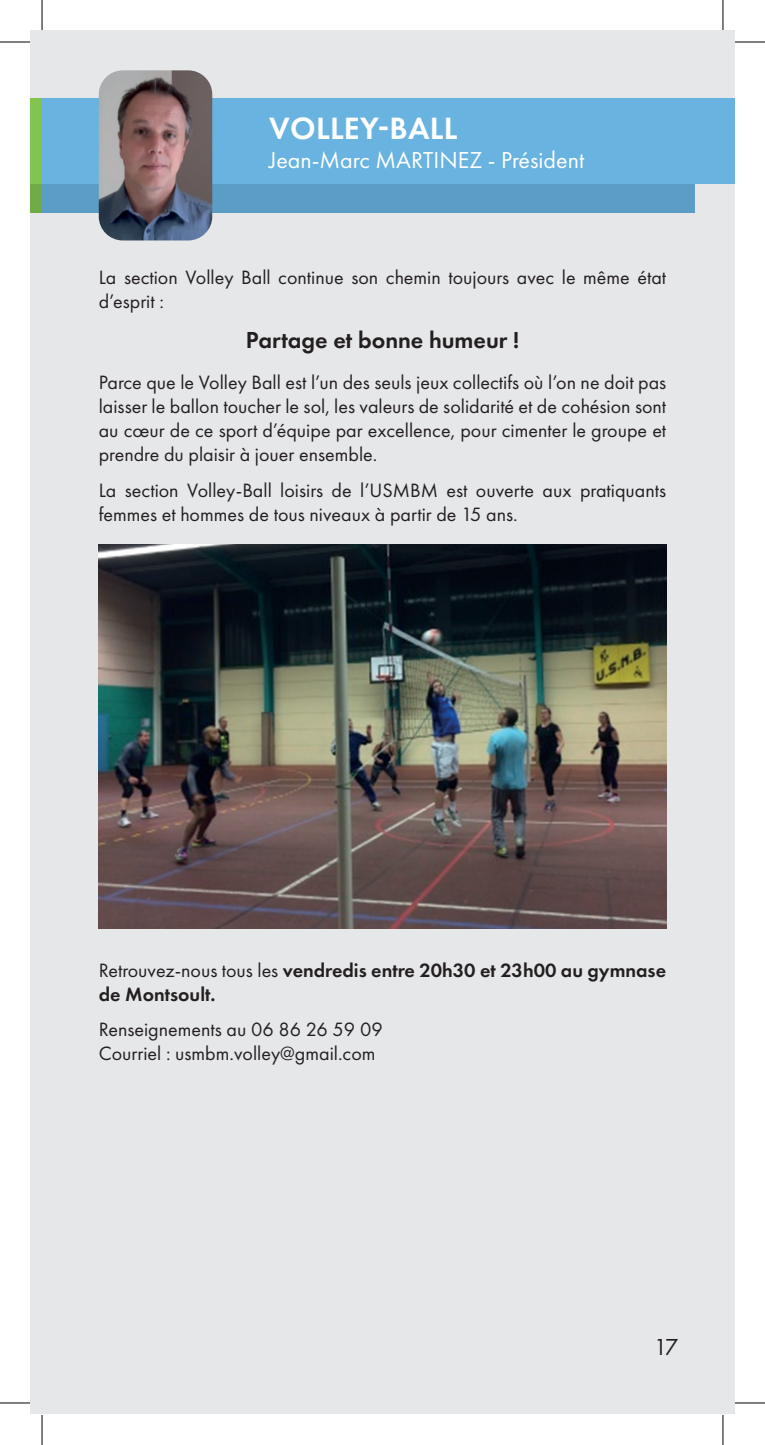
<style>
.page{position:relative;width:765px;height:1445px;background:#fff}
.page>*{position:absolute;margin:0;border:0;box-sizing:border-box;transform-origin:0 0}
.t1{font:600 32px "Futura PT";letter-spacing:.01em;color:#fff}
.t2{font:24px "Futura PT";color:#fff}
.t3{font:600 24px "Futura PT";color:#231f20}
.t4{font:24px "Futura PT";color:#231f20}
.t5{font:20px/24px "Futura PT";color:#231f20}
.t6{font:600 20px/24px "Futura PT";color:#231f20}
.s1{font-weight:400}
</style>
<div class="page">
<div style="left:31px;top:31px;width:11px;height:1383px;background:#e6e7e9"></div>
<div style="left:42px;top:31px;width:692px;height:1383px;background:#e6e7e9"></div>
<div style="left:31px;top:127px;width:11px;height:85px;background:#71ab45"></div>
<div style="left:31px;top:99px;width:11px;height:85px;background:#82c450"></div>
<div style="left:42px;top:127px;width:652px;height:85px;background:#5b9dc4"></div>
<div style="left:42px;top:99px;width:692px;height:85px;background:#68b3df"></div>
<img style="left:99px;top:70px;width:113px;height:170px">
<img style="left:99px;top:544px;width:567px;height:385px">
<hr style="left:0;top:42px;width:30px;height:1px;background:#000">
<hr style="left:734px;top:42px;width:30px;height:1px;background:#000">
<hr style="left:0;top:1402px;width:30px;height:1px;background:#000">
<hr style="left:734px;top:1402px;width:30px;height:1px;background:#000">
<hr style="left:42px;top:0;width:1px;height:30px;background:#000">
<hr style="left:42px;top:1415px;width:1px;height:30px;background:#000">
<hr style="left:722px;top:0;width:1px;height:30px;background:#000">
<hr style="left:722px;top:1415px;width:1px;height:30px;background:#000">
<h1 class="t1" style="left:269px;top:108px;width:190px">VOLLEY-BALL</h1>
<p class="t2" style="left:269px;top:146px;width:316px">Jean-Marc MARTINEZ - Président</p>
<p class="t5" style="left:99px;top:265px;width:568px">La section Volley Ball continue son chemin toujours avec le même état d’esprit :</p>
<p class="t3" style="left:246px;top:325px;width:275px">Partage et bonne humeur !</p>
<p class="t5" style="left:99px;top:370px;width:569px;text-align:justify">Parce que le Volley Ball est l’un des seuls jeux collectifs où l’on ne doit pas laisser le ballon toucher le sol, les valeurs de solidarité et de cohésion sont au cœur de ce sport d’équipe par excellence, pour cimenter le groupe et prendre du plaisir à jouer ensemble.</p>
<p class="t5" style="left:99px;top:478px;width:568px">La section Volley-Ball loisirs de l’USMBM est ouverte aux pratiquants femmes et hommes de tous niveaux à partir de 15 ans.</p>
<p class="t6" style="left:99px;top:958px;width:568px"><span class="s1">Retrouvez-nous tous les</span> vendredis entre 20h30 et 23h00 au gymnase de Montsoult.</p>
<p class="t5" style="left:99px;top:1017px;width:285px">Renseignements au 06 86 26 59 09<br>Courriel : usmbm.volley@gmail.com</p>
<p class="t4" style="left:653px;top:1333px;width:26px">17</p>
</div>
